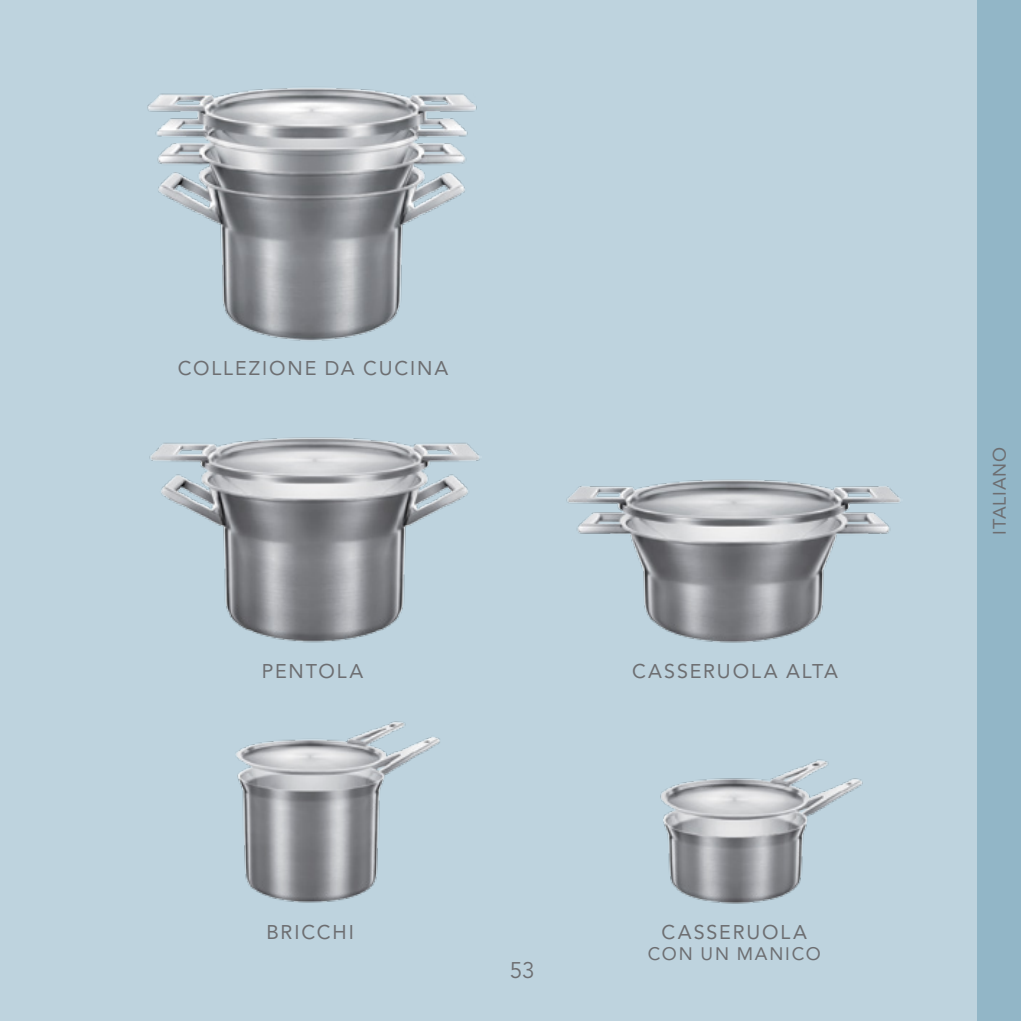
<style>
.page{position:relative;width:1021px;height:1021px;background:#fff}
.page>*{position:absolute;margin:0;border:0;box-sizing:border-box;transform-origin:0 0}
.t1{font:22.5px "Avenir LT Std";color:#6d6e71}
.t2{font:19.8px "Avenir LT Std";letter-spacing:.095em;color:#6d6e71}
.t3{font:18px "Avenir LT Std";letter-spacing:.1em;color:#6d6e71}
.t4{font:18px "Avenir LT Std";letter-spacing:.05em;color:#6d6e71}
</style>
<div class="page">
<div style="left:0;top:0;width:1020px;height:1020px;background:#bed3de"></div>
<div style="left:977px;top:0;width:43px;height:1020px;background:#92b6c7"></div>
<img style="left:660px;top:759px;width:203px;height:145px">
<img style="left:236px;top:721px;width:204px;height:182px">
<img style="left:149px;top:437px;width:331px;height:206px">
<img style="left:566px;top:479px;width:335px;height:164px">
<img style="left:147px;top:88px;width:330px;height:253px">
<p class="t2" style="left:178px;top:356px;width:272px">COLLEZIONE DA CUCINA</p>
<p class="t2" style="left:262px;top:659px;width:103px">PENTOLA</p>
<p class="t2" style="left:632px;top:659px;width:207px">CASSERUOLA ALTA</p>
<p class="t2" style="left:266px;top:920px;width:89px">BRICCHI</p>
<p class="t1" style="left:509px;top:957px;width:27px">53</p>
<p class="t2" style="left:661px;top:920px;width:147px">CASSERUOLA</p>
<p class="t3" style="left:648px;top:943px;width:174px">CON UN MANICO</p>
<p class="t4" style="left:989px;top:534px;width:89px;rotate:-90deg">ITALIANO</p>
</div>
